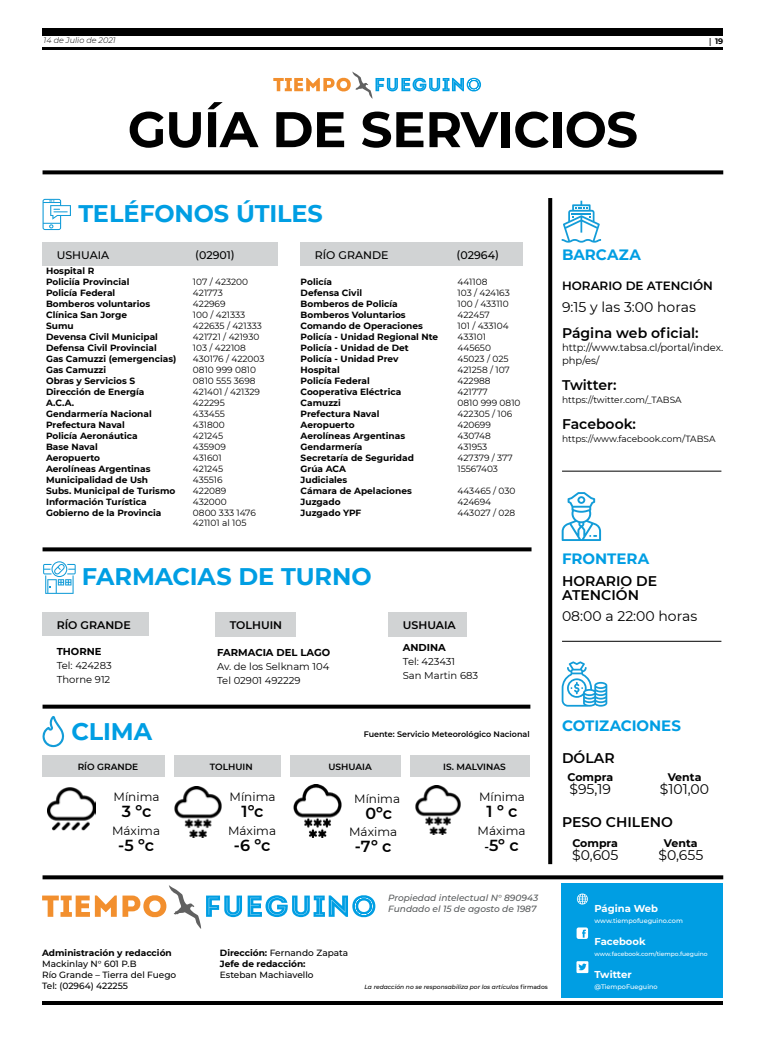
<style>
.page{position:relative;width:780px;height:1049px;background:#fff}
.page>*{position:absolute;margin:0;border:0;box-sizing:border-box;transform-origin:0 0}
.t1{font:700 50px "Montserrat";color:#000}
.t2{font:700 24px "Montserrat";color:#009ee3}
.t3{font:600 16px "Montserrat";letter-spacing:-.015em;color:#000}
.t4{font:700 15px "Montserrat";color:#009ee3}
.t5{font:600 14px/14px "Montserrat";color:#000}
.t6{font:14px "Montserrat";color:#000}
.t7{font:12px "Montserrat";color:#000}
.t8{font:600 12px "Montserrat";color:#000}
.t9{font:500 11px "Montserrat";color:#000}
.t10{font:600 11px "Montserrat";color:#000}
.t11{font:700 11px "Montserrat";color:#000}
.t12{font:10px/14px "Montserrat";color:#000}
.t13{font:700 10px "Montserrat";color:#000}
.t14{font:700 10px "Montserrat";color:#fff}
.t15{font:700 9px/11px "Montserrat";color:#000}
.t16{font:9px/11px "Montserrat";color:#000}
.t17{font:500 9px/11px "Montserrat";color:#000}
.t18{font:italic 500 9px/11px "Montserrat";color:#585b5c}
.t19{font:600 9px "Montserrat";color:#000}
.t20{font:600 8px "Montserrat";color:#000}
.t21{font:italic 300 8px "Montserrat";color:#000}
.t22{font:700 8px "Montserrat";color:#000}
.t23{font:500 6.5px "Montserrat";color:#fff}
.t24{font:italic 500 6px "Montserrat";color:#000}
.t25{font:500 6px "Montserrat";color:#fff}
.s1{font-family:"Utopia"}
.s2{font-size:12px}
.s3{font-weight:500}
.s4{font-style:normal}
</style>
<div class="page">
<hr style="left:43px;top:48px;width:680px;height:2px;background:#000">
<div style="left:43px;top:28px;width:680px;height:7px;background:#000"></div>
<hr style="left:43px;top:1001px;width:680px;height:4px;background:#000">
<svg style="left:43px;top:705px;width:487px;height:4px;background:#161616"></svg>
<div style="left:43px;top:755px;width:122px;height:22px;background:#d1d3d4"></div>
<div style="left:174px;top:755px;width:106px;height:22px;background:#d1d3d4"></div>
<div style="left:291px;top:755px;width:110px;height:22px;background:#d1d3d4"></div>
<div style="left:410px;top:755px;width:119px;height:22px;background:#d1d3d4"></div>
<hr style="left:562px;top:641px;width:159px;height:1px;background:#000">
<img style="left:47px;top:787px;width:48px;height:44px">
<img style="left:174px;top:786px;width:48px;height:51px">
<img style="left:293px;top:785px;width:49px;height:52px">
<img style="left:415px;top:785px;width:46px;height:49px">
<svg style="left:43px;top:875px;width:680px;height:4px;background:#161616"></svg>
<svg style="left:42px;top:716px;width:22px;height:31px"></svg>
<svg style="left:561px;top:661px;width:46px;height:46px"></svg>
<svg style="left:43px;top:547px;width:488px;height:4px;background:#181818"></svg>
<svg style="left:43px;top:170px;width:680px;height:4px;background:#191919"></svg>
<div style="left:43px;top:612px;width:106px;height:24px;background:#d1d3d4"></div>
<div style="left:215px;top:612px;width:81px;height:25px;background:#d1d3d4"></div>
<div style="left:388px;top:612px;width:79px;height:25px;background:#d1d3d4"></div>
<div style="left:43px;top:243px;width:235px;height:23px;background:#d1d3d4"></div>
<div style="left:301px;top:243px;width:222px;height:23px;background:#d1d3d4"></div>
<hr style="left:562px;top:471px;width:159px;height:1px;background:#000">
<svg style="left:548px;top:198px;width:4px;height:666px;background:#0e0e0e"></svg>
<svg style="left:273px;top:72px;width:208px;height:27px"></svg>
<svg style="left:43px;top:199px;width:28px;height:31px"></svg>
<svg style="left:43px;top:561px;width:33px;height:33px"></svg>
<svg style="left:561px;top:201px;width:40px;height:42px"></svg>
<svg style="left:561px;top:492px;width:40px;height:49px"></svg>
<div style="left:561px;top:883px;width:161px;height:114px;background:#009ee3"></div>
<svg style="left:576px;top:893px;width:12px;height:12px"></svg>
<svg style="left:576px;top:927px;width:12px;height:12px"></svg>
<svg style="left:576px;top:961px;width:12px;height:12px"></svg>
<svg style="left:42px;top:885px;width:333px;height:44px"></svg>
<p class="t21" style="left:44px;top:35px;width:74px">14 de Julio de 2021</p>
<p class="t22" style="left:709px;top:35px;width:15px"><span class="s1">|</span> 19</p>
<h1 class="t1" style="left:128px;top:93px;width:34px">guía</h1>
<h1 class="t1" style="left:272px;top:93px;width:120px">de servicios</h1>
<h2 class="t2" style="left:78px;top:196px;width:80px">teléfonos</h2>
<h2 class="t2" style="left:236px;top:196px;width:16px">útiles</h2>
<p class="t9" style="left:57px;top:247px;width:54px">USHUAIA</p>
<p class="t9" style="left:195px;top:247px;width:41px">(02901)</p>
<p class="t9" style="left:315px;top:247px;width:75px">rÍO GRANDE</p>
<p class="t9" style="left:456px;top:247px;width:44px">(02964)</p>
<p class="t15" style="left:46px;top:265px;width:132px">Hospital R<br>Policiía Provincial<br>Policía Federal<br>Bomberos voluntarios<br>Clínica San Jorge<br>Sumu<br>Devensa Civil Municipal<br>Defensa Civil Provincial<br>Gas Camuzzi (emergencias)<br>Gas Camuzzi<br>Obras y Servicios S<br>Dirección de Energía<br>A.C.A.<br>Gendarmería Nacional<br>Prefectura Naval<br>Policía Aeronáutica<br>Base Naval<br>Aeropuerto<br>Aerolíneas Argentinas<br>Municipalidad de Ush<br>Subs. Municipal de Turismo<br>Información Turística<br>Gobierno de la Provincia</p>
<p class="t16" style="left:193px;top:276px;width:73px">107 / 423200<br>421773<br>422969<br>100 / 421333<br>422635 / 421333<br>421721 / 421930<br>103 / 422108<br>430176 / 422003<br>0810 999 0810<br>0810 555 3698<br>421401 / 421329<br>422295<br>433455<br>431800<br>421245<br>435909<br>431601<br>421245<br>435516<br>422089<br>432000<br>0800 333 1476</p>
<p class="t16" style="left:193px;top:517px;width:55px">421101 al 105</p>
<p class="t15" style="left:300px;top:276px;width:139px">Policía<br>Defensa Civil<br>Bomberos de Policía<br>Bomberos Voluntarios<br>Comando de Operaciones<br>Policía - Unidad Regional Nte<br>Policía - Unidad de Det<br>Policía - Unidad Prev<br>Hospital<br>Policía Federal<br>Cooperativa Eléctrica<br>Camuzzi<br>Prefectura Naval<br>Aeropuerto<br>Aerolíneas Argentinas<br>Gendarmería<br>Secretaría de Seguridad<br>Grúa ACA<br>Judiciales<br>Cámara de Apelaciones<br>Juzgado<br>Juzgado YPF</p>
<p class="t16" style="left:457px;top:276px;width:64px">441108<br>103 / 424163<br>100 / 433110<br>422457<br>101 / 433104<br>433101<br>445650<br>45023 / 025<br>421258 / 107<br>422988<br>421777<br>0810 999 0810<br>422305 / 106<br>420699<br>430748<br>431953<br>427379 / 377<br>15567403</p>
<p class="t16" style="left:457px;top:485px;width:59px">443465 / 030<br>424694<br>443027 / 028</p>
<h2 class="t2" style="left:82px;top:559px;width:18px">farmacias</h2>
<h2 class="t2" style="left:238px;top:559px;width:62px">de turno</h2>
<p class="t10" style="left:57px;top:617px;width:42px">Río Grande</p>
<p class="t10" style="left:230px;top:617px;width:16px">tolh</p>
<p class="t10" style="left:261px;top:617px;width:15px">uin</p>
<p class="t10" style="left:403px;top:617px;width:55px">USHUAIA</p>
<p class="t13" style="left:57px;top:644px;width:46px">THORNE</p>
<p class="t12" style="left:57px;top:658px;width:56px">Tel: 424283<br>Thorne 912</p>
<h2 class="t2" style="left:72px;top:714px;width:17px">clima</h2>
<p class="t13" style="left:217px;top:645px;width:114px">FARMACIA DEL LAGO</p>
<p class="t12" style="left:217px;top:659px;width:114px">Av. de los Selknam 104<br>Tel 02901 492229</p>
<p class="t13" style="left:403px;top:640px;width:45px">ANDINA</p>
<p class="t12" style="left:403px;top:654px;width:77px">Tel: 423431<br>San Martin 683</p>
<p class="t20" style="left:364px;top:728px;width:167px">Fuente: Servicio Meteorológico Nacional</p>
<p class="t19" style="left:78px;top:760px;width:35px">Río Grande</p>
<p class="t19" style="left:210px;top:760px;width:13px">tolh</p>
<p class="t19" style="left:235px;top:760px;width:13px">uin</p>
<p class="t19" style="left:328px;top:760px;width:45px">USHUAIA</p>
<p class="t19" style="left:443px;top:760px;width:21px">Is. mal</p>
<p class="t19" style="left:477px;top:760px;width:13px">vinas</p>
<h3 class="t7" style="left:114px;top:788px;width:47px">Mínima</h3>
<h3 class="t3" style="left:122px;top:800px;width:31px">3 ºc</h3>
<h3 class="t7" style="left:112px;top:822px;width:49px">Máxima</h3>
<h3 class="t3" style="left:118px;top:834px;width:37px">-5 ºc</h3>
<h3 class="t7" style="left:229px;top:788px;width:47px">Mínima</h3>
<h3 class="t3" style="left:241px;top:800px;width:23px">1ºc</h3>
<h3 class="t7" style="left:228px;top:822px;width:49px">Máxima</h3>
<h3 class="t3" style="left:234px;top:834px;width:38px">-6 ºc</h3>
<h3 class="t7" style="left:354px;top:790px;width:47px">Mínima</h3>
<h3 class="t3" style="left:365px;top:801px;width:28px">0ºc</h3>
<h3 class="t7" style="left:349px;top:823px;width:49px">Máxima</h3>
<h3 class="t3" style="left:355px;top:835px;width:38px">-7º c</h3>
<h3 class="t7" style="left:479px;top:788px;width:47px">Mínima</h3>
<h3 class="t3" style="left:486px;top:800px;width:32px">1 º c</h3>
<h3 class="t7" style="left:477px;top:822px;width:49px">Máxima</h3>
<h3 class="t3" style="left:484px;top:834px;width:36px"><span class="s2">-</span>5º c</h3>
<h3 class="t4" style="left:562px;top:243px;width:13px">barcaza</h3>
<h3 class="t8" style="left:562px;top:278px;width:152px">HORARIO DE ATENCIÓN</h3>
<h3 class="t6" style="left:562px;top:298px;width:135px">9:15 y las 3:00 horas</h3>
<h3 class="t5" style="left:562px;top:326px;width:138px">Página web oficial:</h3>
<p class="t12" style="left:562px;top:341px;width:163px;line-height:13px">http://www.tabsa.cl/portal/index. php/es/</p>
<h3 class="t5" style="left:562px;top:378px;width:56px">Twitter:</h3>
<p class="t16" style="left:562px;top:394px;width:121px">https://twitter.com/_TABSA</p>
<h3 class="t5" style="left:562px;top:417px;width:75px">Facebook:</h3>
<p class="t16" style="left:562px;top:433px;width:155px">https://www.facebook.com/TABSA</p>
<h3 class="t4" style="left:562px;top:548px;width:12px">frontera</h3>
<h3 class="t5" style="left:562px;top:573px;width:97px">HORARIO DE<br>ATENCIÓN</h3>
<h3 class="t6" style="left:562px;top:606px;width:137px">08:00 a 22:00 horas</h3>
<h3 class="t4" style="left:562px;top:715px;width:11px">cotizaciones</h3>
<h3 class="t5" style="left:562px;top:751px;width:54px">DÓLAR</h3>
<p class="t11" style="left:567px;top:769px;width:47px">Compra</p>
<h3 class="t6" style="left:569px;top:779px;width:43px">$95,19</h3>
<p class="t11" style="left:667px;top:769px;width:35px">Venta</p>
<h3 class="t6" style="left:660px;top:779px;width:51px">$101,00</h3>
<h3 class="t5" style="left:562px;top:814px;width:112px">PESO CHILENO</h3>
<p class="t11" style="left:572px;top:835px;width:47px">Compra</p>
<h3 class="t6" style="left:572px;top:845px;width:48px">$0,605</h3>
<p class="t11" style="left:664px;top:835px;width:35px">Venta</p>
<h3 class="t6" style="left:658px;top:845px;width:46px">$0,655</h3>
<p class="t15" style="left:42px;top:947px;width:131px">Administración y redacción</p>
<p class="t17" style="left:42px;top:958px;width:136px">Mackinlay N° 601 P.B<br>Río Grande – Tierra del Fuego<br>Tel: (02964) 422255</p>
<p class="t15" style="left:220px;top:947px;width:130px">Dirección: <span class="s3">Fernando Zapata<br></span>Jefe de redacción:</p>
<p class="t17" style="left:220px;top:969px;width:95px">Esteban Machiavello</p>
<p class="t18" style="left:388px;top:892px;width:151px">Propiedad intelectual N° 890943<br>Fundado el 15 de agosto de 1987</p>
<p class="t14" style="left:594px;top:901px;width:65px">Página Web</p>
<p class="t23" style="left:594px;top:916px;width:90px">www.tiempofueguino.com</p>
<p class="t14" style="left:594px;top:934px;width:53px">Facebook</p>
<p class="t25" style="left:594px;top:950px;width:115px">www.facebook.com/tiempo.fueguino</p>
<p class="t14" style="left:594px;top:967px;width:39px">Twitter</p>
<p class="t23" style="left:594px;top:982px;width:65px">@TiempoFueguino</p>
<p class="t24" style="left:364px;top:983px;width:185px">La redacción no se responsabiliza por los artículos <span class="s4">firmados</span></p>
</div>
